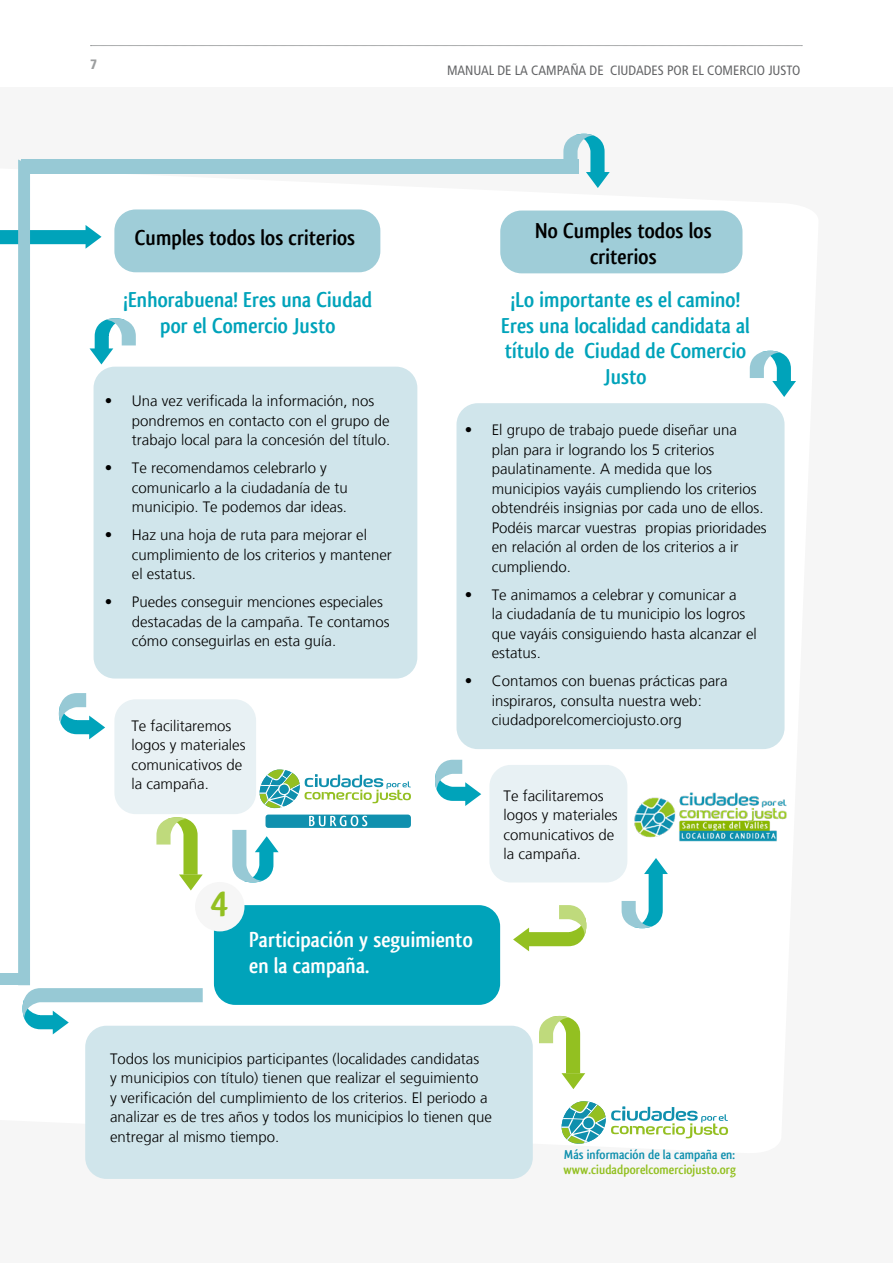
<style>
.page{position:relative;width:893px;height:1263px;background:#fff}
.page>*{position:absolute;margin:0;border:0;box-sizing:border-box;transform-origin:0 0}
.t1{font:700 40.5px "Qlassik";color:#93c021}
.t2{font:700 22.5px/25.5px "Qlassik";color:#00a3ba;text-align:center}
.t3{font:700 22.5px/25.5px "Qlassik";color:#000;text-align:center}
.t4{font:700 22.5px/25.5px "Qlassik";color:#fff}
.t5{font:300 15px/19.5px "Frutiger LT";color:#000}
.t6{font:condensed 13.5px "Frutiger LT";color:#646567}
.t7{font:700 13.5px "Qlassik";color:#93c021}
.t8{font:700 13.5px "Qlassik";color:#1090ae}
.t9{font:900 condensed 13.5px "Frutiger LT";color:#9c9e9f}
</style>
<div class="page">
<svg style="left:90px;top:45px;width:712px;height:1px"></svg>
<div style="left:0;top:88px;width:893px;height:1175px;background:#f6f6f6"></div>
<div style="left:94px;top:367px;width:323px;height:311px;background:#d0e5eb;border-radius:21px"></div>
<div style="left:456px;top:403px;width:328px;height:346px;background:#d0e5eb;border-radius:21px"></div>
<div style="left:114px;top:699px;width:142px;height:115px;background:#e8f1f4;border-radius:21px"></div>
<div style="left:489px;top:765px;width:138px;height:117px;background:#e8f1f4;border-radius:21px"></div>
<div style="left:114px;top:209px;width:266px;height:63px;background:#9fcdd8;border-radius:21px"></div>
<div style="left:500px;top:211px;width:242px;height:62px;background:#9fcdd8;border-radius:21px"></div>
<div style="left:85px;top:1026px;width:448px;height:153px;background:#d0e5eb;border-radius:21px"></div>
<svg style="left:750px;top:351px;width:46px;height:46px"></svg>
<svg style="left:563px;top:134px;width:47px;height:54px"></svg>
<svg style="left:513px;top:905px;width:73px;height:46px"></svg>
<svg style="left:539px;top:1016px;width:46px;height:73px"></svg>
<svg style="left:0;top:159px;width:203px;height:875px"></svg>
<svg style="left:435px;top:760px;width:46px;height:46px"></svg>
<svg style="left:622px;top:858px;width:46px;height:70px"></svg>
<div style="left:214px;top:905px;width:286px;height:100px;background:#00a3ba;border-radius:21px"></div>
<div style="left:195px;top:882px;width:49px;height:49px;background:#f6f6f6;border-radius:50%"></div>
<div style="left:21px;top:159px;width:557px;height:15px;background:#97c9d5"></div>
<svg style="left:232px;top:769px;width:179px;height:113px"></svg>
<svg style="left:562px;top:1101px;width:166px;height:43px"></svg>
<img style="left:634px;top:792px;width:153px;height:50px">
<p class="t9" style="left:90px;top:56px;width:9px">7</p>
<p class="t6" style="left:447px;top:63px;width:355px">MANUAL DE LA CAMPAÑA DE CIUDADES POR EL COMERCIO JUSTO</p>
<h2 class="t3" style="left:135px;top:225px;width:222px">Cumples todos los criterios</h2>
<h2 class="t3" style="left:535px;top:218px;width:178px">No Cumples todos los criterios</h2>
<h2 class="t2" style="left:124px;top:287px;width:250px">¡Enhorabuena! Eres una Ciudad por el Comercio Justo</h2>
<h2 class="t2" style="left:501px;top:287px;width:250px">¡Lo importante es el camino!<br>Eres una localidad candidata al título de Ciudad de Comercio<br>Justo</h2>
<p class="t5" style="left:132px;top:391px;width:260px;text-indent:-27px">• Una vez verificada la información, nos pondremos en contacto con el grupo de trabajo local para la concesión del título.</p>
<p class="t5" style="left:132px;top:458px;width:217px;text-indent:-27px">• Te recomendamos celebrarlo y comunicarlo a la ciudadanía de tu municipio. Te podemos dar ideas.</p>
<p class="t5" style="left:132px;top:525px;width:261px;text-indent:-27px">• Haz una hoja de ruta para mejorar el cumplimiento de los criterios y mantener el estatus.</p>
<p class="t5" style="left:132px;top:592px;width:259px;text-indent:-27px">• Puedes conseguir menciones especiales destacadas de la campaña. Te contamos cómo conseguirlas en esta guía.</p>
<p class="t5" style="left:131px;top:716px;width:116px">Te facilitaremos logos y materiales comunicativos de la campaña.</p>
<h1 class="t1" style="left:210px;top:879px;width:20px">4</h1>
<p class="t5" style="left:492px;top:420px;width:277px;text-indent:-27px">• El grupo de trabajo puede diseñar una plan para ir logrando los 5 criterios paulatinamente. A medida que los municipios vayáis cumpliendo los criterios obtendréis insignias por cada uno de ellos.<br>Podéis marcar vuestras propias prioridades en relación al orden de los criterios a ir cumpliendo.</p>
<p class="t5" style="left:492px;top:585px;width:267px;text-indent:-27px">• Te animamos a celebrar y comunicar a<br>la ciudadanía de tu municipio los logros que vayáis consiguiendo hasta alcanzar el estatus.</p>
<p class="t5" style="left:492px;top:671px;width:237px;text-indent:-27px">• Contamos con buenas prácticas para inspiraros, consulta nuestra web: ciudadporelcomerciojusto.org</p>
<p class="t5" style="left:503px;top:786px;width:116px">Te facilitaremos logos y materiales comunicativos de la campaña.</p>
<h2 class="t4" style="left:249px;top:927px;width:225px">Participación y seguimiento en la campaña.</h2>
<p class="t5" style="left:110px;top:1049px;width:383px">Todos los municipios participantes (localidades candidatas<br>y municipios con título) tienen que realizar el seguimiento<br>y verificación del cumplimiento de los criterios. El periodo a analizar es de tres años y todos los municipios lo tienen que entregar al mismo tiempo.</p>
<p class="t8" style="left:564px;top:1147px;width:172px">Más información de la campaña en:</p>
<p class="t7" style="left:563px;top:1162px;width:174px">www.ciudadporelcomerciojusto.org</p>
</div>
